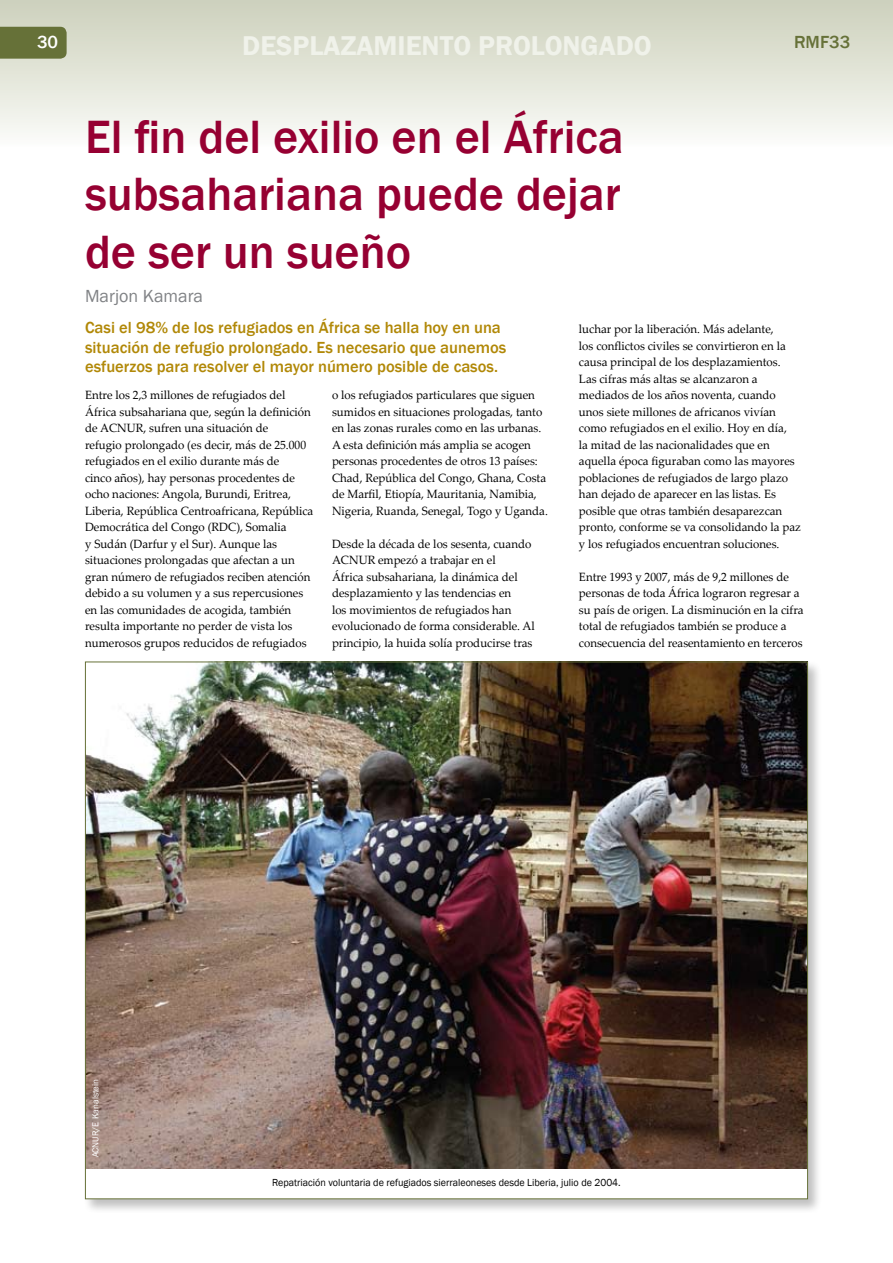
<style>
.page{position:relative;width:893px;height:1263px;background:#fff}
.page>*{position:absolute;margin:0;border:0;box-sizing:border-box;transform-origin:0 0}
.t1{font:500 48px/57.6px "Franklin Gothic";color:#960032;text-align:justify}
.t2{font:600 27.9px "Franklin Gothic";color:#f0f2ea}
.t3{font:18px "Franklin Gothic";color:#808285}
.t4{font:500 18px "Franklin Gothic";color:#667138}
.t5{font:500 18px "Franklin Gothic";color:#fff}
.t6{font:500 16.5px/19.5px "Franklin Gothic";color:#b18807}
.t7{font:12px/16.5px "Palatino Linotype";color:#000;scale:.96 1}
.t8{font:10.5px "Franklin Gothic";color:#000;scale:.96 1}
.t9{font:9px "Franklin Gothic";color:#fff}
</style>
<div class="page">
<div style="left:0;top:0;width:893px;height:147px;background:linear-gradient(to bottom,#ccd0bb,#fbfcf9)"></div>
<div style="left:0;top:27px;width:67px;height:32px;background:#667138"></div>
<svg style="left:892px;top:0;width:1px;height:147px"></svg>
<div style="left:83px;top:660px;width:739px;height:554px;background:#000;opacity:.25"></div>
<div style="left:85px;top:662px;width:722px;height:537px;background:#fff"></div>
<img style="left:87px;top:664px;width:719px;height:504px">
<h3 class="t5" style="left:37px;top:31px;width:23px">30</h3>
<h2 class="t2" style="left:242px;top:28px;width:409px">DESPLAZAMIENTO PROLONGADO</h2>
<h3 class="t4" style="left:794px;top:31px;width:58px">RMF33</h3>
<h1 class="t1" style="left:85px;top:108px;width:540px">El fin del exilio en el África subsahariana puede dejar de ser un sueño</h1>
<h3 class="t3" style="left:85px;top:285px;width:120px">Marjon Kamara</h3>
<h3 class="t6" style="left:85px;top:318px;width:423px">Casi el 98% de los refugiados en África se halla hoy en una situación de refugio prolongado. Es necesario que aunemos esfuerzos para resolver el mayor número posible de casos.</h3>
<p class="t7" style="left:85px;top:386px;width:239px">Entre los 2,3 millones de refugiados del África subsahariana que, según la definición de ACNUR, sufren una situación de<br>refugio prolongado (es decir, más de 25.000 refugiados en el exilio durante más de<br>cinco años), hay personas procedentes de ocho naciones: Angola, Burundi, Eritrea, Liberia, República Centroafricana, República Democrática del Congo (RDC), Somalia<br>y Sudán (Darfur y el Sur). Aunque las situaciones prolongadas que afectan a un gran número de refugiados reciben atención debido a su volumen y a sus repercusiones en las comunidades de acogida, también resulta importante no perder de vista los numerosos grupos reducidos de refugiados</p>
<p class="t7" style="left:332px;top:386px;width:226px">o los refugiados particulares que siguen sumidos en situaciones prologadas, tanto en las zonas rurales como en las urbanas.<br>A esta definición más amplia se acogen personas procedentes de otros 13 países:<br>Chad, República del Congo, Ghana, Costa de Marfil, Etiopía, Mauritania, Namibia, Nigeria, Ruanda, Senegal, Togo y Uganda.</p>
<p class="t7" style="left:332px;top:535px;width:213px">Desde la década de los sesenta, cuando ACNUR empezó a trabajar en el<br>África subsahariana, la dinámica del desplazamiento y las tendencias en<br>los movimientos de refugiados han evolucionado de forma considerable. Al principio, la huida solía producirse tras</p>
<p class="t7" style="left:579px;top:320px;width:233px">luchar por la liberación. Más adelante,<br>los conflictos civiles se convirtieron en la causa principal de los desplazamientos.<br>Las cifras más altas se alcanzaron a mediados de los años noventa, cuando unos siete millones de africanos vivían como refugiados en el exilio. Hoy en día,<br>la mitad de las nacionalidades que en aquella época figuraban como las mayores poblaciones de refugiados de largo plazo han dejado de aparecer en las listas. Es posible que otras también desaparezcan pronto, conforme se va consolidando la paz y los refugiados encuentran soluciones.</p>
<p class="t7" style="left:579px;top:568px;width:236px">Entre 1993 y 2007, más de 9,2 millones de personas de toda África lograron regresar a su país de origen. La disminución en la cifra total de refugiados también se produce a consecuencia del reasentamiento en terceros</p>
<p class="t9" style="left:90px;top:1157px;width:80px;rotate:-90deg">ACNUR/E Kanalstein</p>
<p class="t8" style="left:272px;top:1175px;width:364px">Repatriación voluntaria de refugiados sierraleoneses desde Liberia, julio de 2004.</p>
</div>
